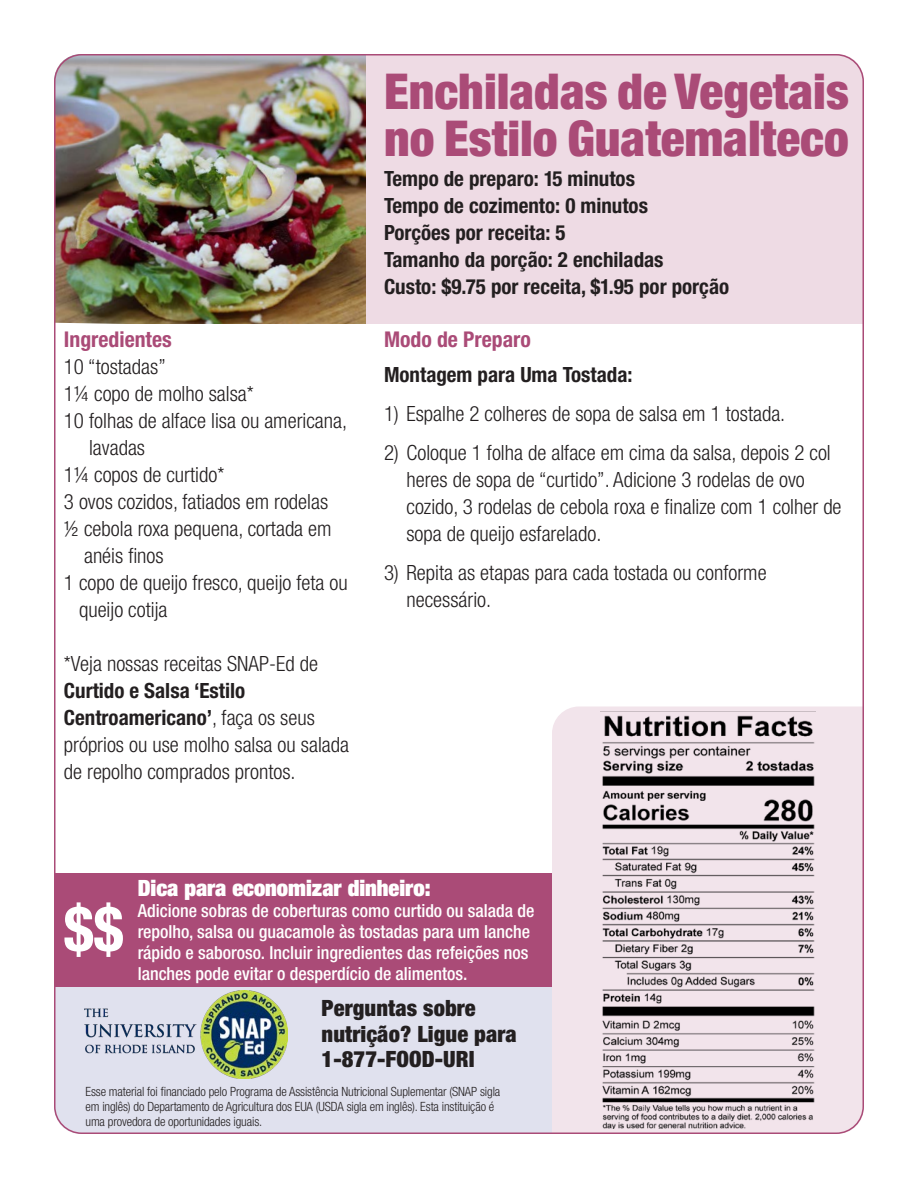
<style>
.page{position:relative;width:918px;height:1188px;background:#fff}
.page>*{position:absolute;margin:0;border:0;box-sizing:border-box;transform-origin:0 0}
.t1{font:700 condensed 62.1px "Helvetica Neue LT Pro";color:#fff}
.Recipe_Title{font:900 condensed 49.5px/46.5px "Helvetica Neue LT Pro";color:#aa4b77}
.t2{font:900 condensed 22.5px/25.5px "Helvetica Neue LT Pro";letter-spacing:.005em;color:#231f20}
.t3{font:900 condensed 22.5px "Helvetica Neue LT Pro";color:#fff}
.Ingredients_Directions{font:700 condensed 21.75px "Helvetica Neue LT Pro";color:#aa4b77}
.Ingredients_list{font:300 condensed 21px/27px "Helvetica Neue LT Pro";color:#231f20}
.Directions_lists{font:300 condensed 21px/27px "Helvetica Neue LT Pro";color:#231f20}
.Recipe_details{font:700 condensed 21px "Helvetica Neue LT Pro";color:#231f20}
.Directions_lists-2{font:700 condensed 21px "Helvetica Neue LT Pro";color:#231f20}
.t4{font:500 condensed 18px/21px "Helvetica Neue LT Pro";color:#fff}
.t5{font:300 condensed 12.75px "Helvetica Neue LT Pro";letter-spacing:-.01em;color:#231f20}
.s1{font-weight:700}
</style>
<div class="page">
<img style="left:54px;top:54px;width:312px;height:270px">
<div style="left:54px;top:987px;width:498px;height:147px;background:#e0e1ee"></div>
<div style="left:366px;top:54px;width:498px;height:270px;background:#eedbe4"></div>
<div style="left:552px;top:706px;width:312px;height:428px;background:#f2e4eb"></div>
<div style="left:54px;top:873px;width:498px;height:114px;background:#aa4b77"></div>
<img style="left:85px;top:991px;width:203px;height:88px">
<img style="left:600px;top:712px;width:216px;height:417px">
<p class="Ingredients_Directions" style="left:64px;top:327px;width:109px">Ingredientes</p>
<p class="Ingredients_list" style="left:64px;top:353px;width:103px">10 “tostadas”</p>
<p class="Ingredients_list" style="left:64px;top:380px;width:192px">1¼ copo de molho salsa*</p>
<p class="Ingredients_list" style="left:89px;top:407px;width:260px;text-indent:-25px">10 folhas de alface lisa ou americana, lavadas</p>
<p class="Ingredients_list" style="left:64px;top:461px;width:162px">1¼ copos de curtido*</p>
<p class="Ingredients_list" style="left:64px;top:488px;width:266px">3 ovos cozidos, fatiados em rodelas</p>
<p class="Ingredients_list" style="left:84px;top:515px;width:249px;text-indent:-20px">½ cebola roxa pequena, cortada em anéis finos</p>
<p class="Ingredients_list" style="left:79px;top:569px;width:270px;text-indent:-15px">1 copo de queijo fresco, queijo feta ou queijo cotija</p>
<p class="Ingredients_list" style="left:64px;top:650px;width:287px">*Veja nossas receitas SNAP-Ed de<br><span class="s1">Curtido e Salsa ‘Estilo<br>Centroamericano’</span>, faça os seus próprios ou use molho salsa ou salada de repolho comprados prontos.</p>
<p class="Recipe_Title" style="left:384px;top:68px;width:467px">Enchiladas de Vegetais no Estilo Guatemalteco</p>
<p class="Recipe_details" style="left:384px;top:166px;width:253px">Tempo de preparo: 15 minutos</p>
<p class="Recipe_details" style="left:384px;top:193px;width:266px">Tempo de cozimento: 0 minutos</p>
<p class="Recipe_details" style="left:384px;top:220px;width:183px">Porções por receita: 5</p>
<p class="Recipe_details" style="left:384px;top:247px;width:281px">Tamanho da porção: 2 enchiladas</p>
<p class="Recipe_details" style="left:384px;top:274px;width:347px">Custo: $9.75 por receita, $1.95 por porção</p>
<p class="Ingredients_Directions" style="left:384px;top:327px;width:148px">Modo de Preparo</p>
<p class="Directions_lists-2" style="left:384px;top:362px;width:250px">Montagem para Uma Tostada:</p>
<p class="Directions_lists" style="left:384px;top:399px;width:403px">1) Espalhe 2 colheres de sopa de salsa em 1 tostada.</p>
<p class="Directions_lists" style="left:406px;top:438px;width:437px;text-indent:-22px">2) Coloque 1 folha de alface em cima da salsa, depois 2 col heres de sopa de “curtido”. Adicione 3 rodelas de ovo cozido, 3 rodelas de cebola roxa e finalize com 1 colher de sopa de queijo esfarelado.</p>
<p class="Directions_lists" style="left:406px;top:558px;width:362px;text-indent:-22px">3) Repita as etapas para cada tostada ou conforme necessário.</p>
<p class="t1" style="left:64px;top:893px;width:61px">$$</p>
<p class="t3" style="left:138px;top:873px;width:294px">Dica para economizar dinheiro:</p>
<p class="t4" style="left:138px;top:900px;width:398px">Adicione sobras de coberturas como curtido ou salada de repolho, salsa ou guacamole às tostadas para um lanche rápido e saboroso. Incluir ingredientes das refeições nos lanches pode evitar o desperdício de alimentos.</p>
<p class="t2" style="left:322px;top:995px;width:197px">Perguntas sobre nutrição? Ligue para<br>1-877-FOOD-URI</p>
<p class="t5" style="left:86px;top:1084px;width:416px">Esse material foi financiado pelo Programa de Assistência Nutricional Suplementar (SNAP sigla</p>
<p class="t5" style="left:86px;top:1099px;width:410px">em inglês) do Departamento de Agricultura dos EUA (USDA sigla em inglês). Esta instituição é</p>
<p class="t5" style="left:86px;top:1114px;width:178px">uma provedora de oportunidades iguais.</p>
</div>
